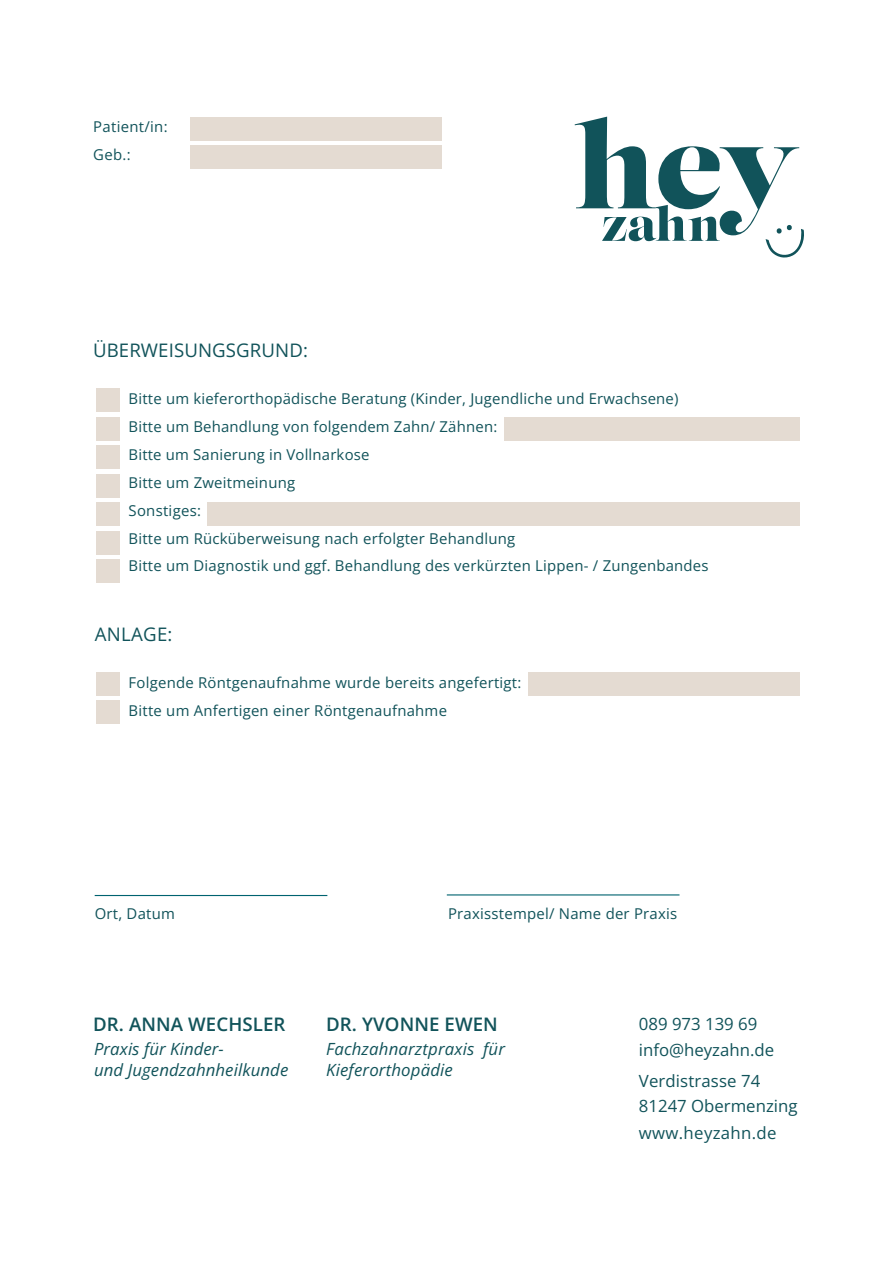
<style>
.page{position:relative;width:894px;height:1264px;background:#fff}
.page>*{position:absolute;margin:0;border:0;box-sizing:border-box;transform-origin:0 0}
.t1{font:600 18.6px "Open Sans";letter-spacing:.005em;color:#11535a}
.t2{font:18.6px "Open Sans";letter-spacing:.005em;color:#11535a}
.t3{font:italic 16.8px/21px "Open Sans";letter-spacing:.01em;color:#11535a}
.t4{font:16.8px/25.8px "Open Sans";color:#11535a}
.t5{font:14.85px/27.9px "Open Sans";letter-spacing:.015em;color:#11535a}
</style>
<div class="page">
<div style="left:96px;top:388px;width:24px;height:24px;background:#e4dbd2"></div>
<div style="left:96px;top:417px;width:24px;height:23px;background:#e4dbd2"></div>
<div style="left:96px;top:445px;width:24px;height:24px;background:#e4dbd2"></div>
<div style="left:96px;top:502px;width:24px;height:24px;background:#e4dbd2"></div>
<div style="left:96px;top:474px;width:24px;height:23px;background:#e4dbd2"></div>
<div style="left:96px;top:530px;width:24px;height:24px;background:#e4dbd2"></div>
<div style="left:96px;top:559px;width:24px;height:24px;background:#e4dbd2"></div>
<div style="left:96px;top:700px;width:24px;height:24px;background:#e4dbd2"></div>
<div style="left:96px;top:672px;width:24px;height:23px;background:#e4dbd2"></div>
<div style="left:503px;top:417px;width:296px;height:24px;background:#e4dbd2"></div>
<div style="left:528px;top:672px;width:271px;height:24px;background:#e4dbd2"></div>
<div style="left:207px;top:502px;width:592px;height:24px;background:#e4dbd2"></div>
<div style="left:189px;top:117px;width:252px;height:23px;background:#e4dbd2"></div>
<div style="left:189px;top:145px;width:252px;height:24px;background:#e4dbd2"></div>
<svg style="left:574px;top:117px;width:230px;height:141px"></svg>
<hr style="left:95px;top:895px;width:232px;height:1px;background:#006370">
<hr style="left:446px;top:894px;width:233px;height:1px;background:#006370">
<p class="t5" style="left:93px;top:112px;width:76px">Patient/in:<br>Geb.:</p>
<h2 class="t2" style="left:93px;top:337px;width:216px">ÜBERWEISUNGSGRUND:</h2>
<p class="t5" style="left:128px;top:384px;width:551px">Bitte um kieferorthopädische Beratung (Kinder, Jugendliche und Erwachsene)</p>
<p class="t5" style="left:128px;top:412px;width:370px">Bitte um Behandlung von folgendem Zahn/ Zähnen:</p>
<p class="t5" style="left:128px;top:440px;width:242px">Bitte um Sanierung in Vollnarkose</p>
<p class="t5" style="left:128px;top:468px;width:168px">Bitte um Zweitmeinung</p>
<h2 class="t5" style="left:128px;top:496px;width:74px">Sonstiges:</h2>
<p class="t5" style="left:128px;top:524px;width:388px">Bitte um Rücküberweisung nach erfolgter Behandlung</p>
<p class="t5" style="left:128px;top:551px;width:581px">Bitte um Diagnostik und ggf. Behandlung des verkürzten Lippen- / Zungenbandes</p>
<p class="t2" style="left:95px;top:620px;width:79px">ANLAGE:</p>
<p class="t5" style="left:128px;top:668px;width:394px">Folgende Röntgenaufnahme wurde bereits angefertigt:<br>Bitte um Anfertigen einer Röntgenaufnahme</p>
<h3 class="t5" style="left:95px;top:899px;width:82px">Ort, Datum</h3>
<h3 class="t5" style="left:448px;top:899px;width:231px">Praxisstempel/ Name der Praxis</h3>
<p class="t1" style="left:93px;top:1010px;width:194px">DR. ANNA WECHSLER</p>
<p class="t1" style="left:326px;top:1010px;width:173px">DR. YVONNE EWEN</p>
<p class="t3" style="left:94px;top:1037px;width:196px">Praxis für Kinder-<br>und Jugendzahnheilkunde</p>
<h1 class="t3" style="left:326px;top:1037px;width:180px">Fachzahnarztpraxis für<br>Kieferorthopädie</h1>
<h1 class="t4" style="left:638px;top:1009px;width:137px;line-height:26.5px">089 973 139 69 info@heyzahn.de</h1>
<h1 class="t4" style="left:638px;top:1067px;width:160px">Verdistrasse 74<br>81247 Obermenzing www.heyzahn.de</h1>
</div>
